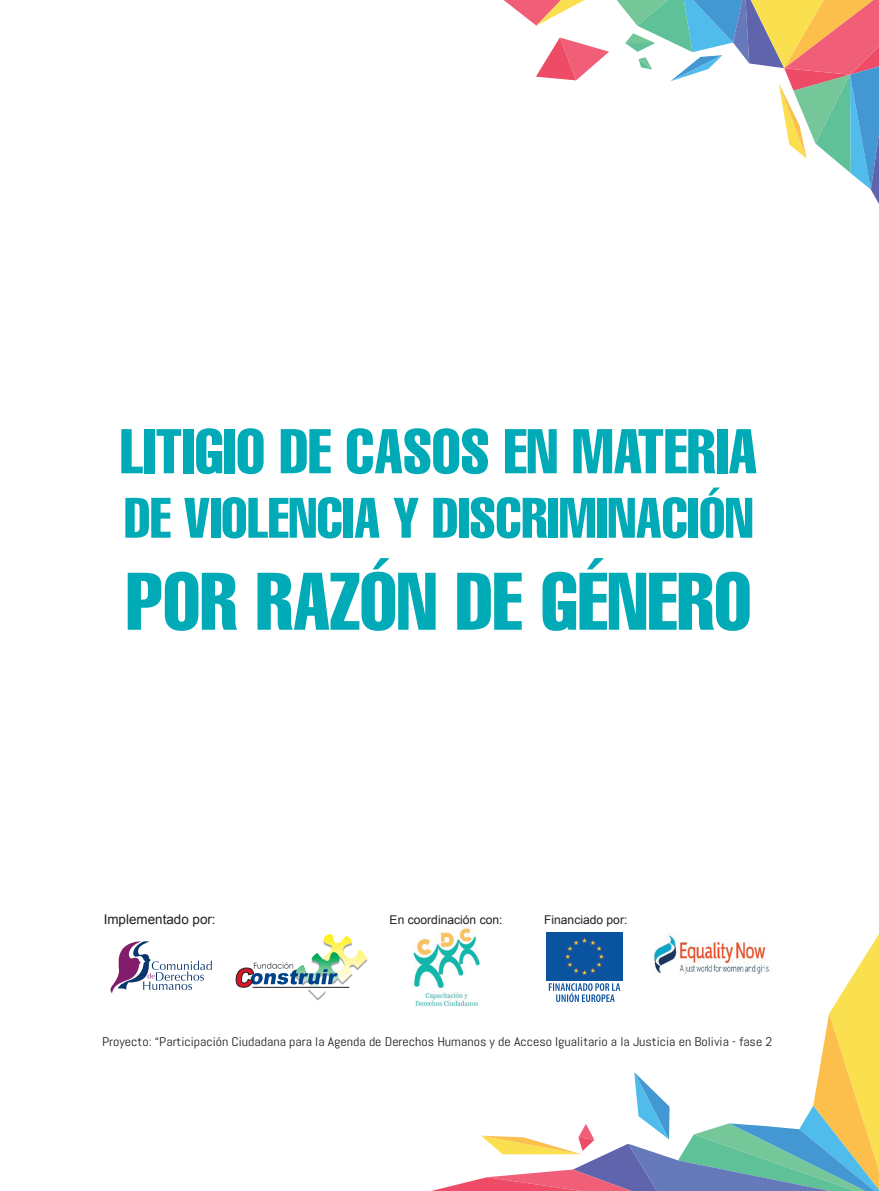
<style>
.page{position:relative;width:879px;height:1191px;background:#fff}
.page>*{position:absolute;margin:0;border:0;box-sizing:border-box;transform-origin:0 0}
.t1{font:extra-condensed 80px "Helvetica";color:#00aab6}
.t2{font:extra-condensed 62px "Helvetica";color:#00aab6}
.t3{font:extra-condensed 56px "Helvetica";color:#00aab6}
.t4{font:13.4px "Arial";color:#231f20}
.t5{font:12.6px "Abel";color:#231f20;scale:1.1 1}
.t6{font:12px "Arial";color:#231f20}
</style>
<div class="page">
<svg style="left:536px;top:38px;width:73px;height:42px"></svg>
<svg style="left:503px;top:0;width:81px;height:26px"></svg>
<svg style="left:616px;top:0;width:263px;height:204px"></svg>
<svg style="left:110px;top:941px;width:102px;height:52px"></svg>
<svg style="left:236px;top:934px;width:131px;height:66px"></svg>
<img style="left:547px;top:932px;width:75px;height:2px">
<svg style="left:431px;top:934px;width:448px;height:257px"></svg>
<img style="left:413px;top:928px;width:67px;height:78px">
<img style="left:646px;top:934px;width:132px;height:50px">
<h2 class="t2" style="left:120px;top:412px;width:638px">LITIGIO DE CASOS EN MATERIA</h2>
<h3 class="t3" style="left:124px;top:482px;width:630px">DE VIOLENCIA Y DISCRIMINACIÓN</h3>
<h1 class="t1" style="left:126px;top:550px;width:627px">POR RAZÓN DE GÉNERO</h1>
<p class="t4" style="left:104px;top:910px;width:113px">Implementado por:</p>
<p class="t6" style="left:390px;top:911px;width:114px">En coordinación con:</p>
<p class="t6" style="left:544px;top:911px;width:85px">Financiado por:</p>
<p class="t5" style="left:102px;top:1034px;width:611px">Proyecto: “Participación Ciudadana para la Agenda de Derechos Humanos y de Acceso Igualitario a la Justicia en Bolivia - fase 2</p>
</div>
